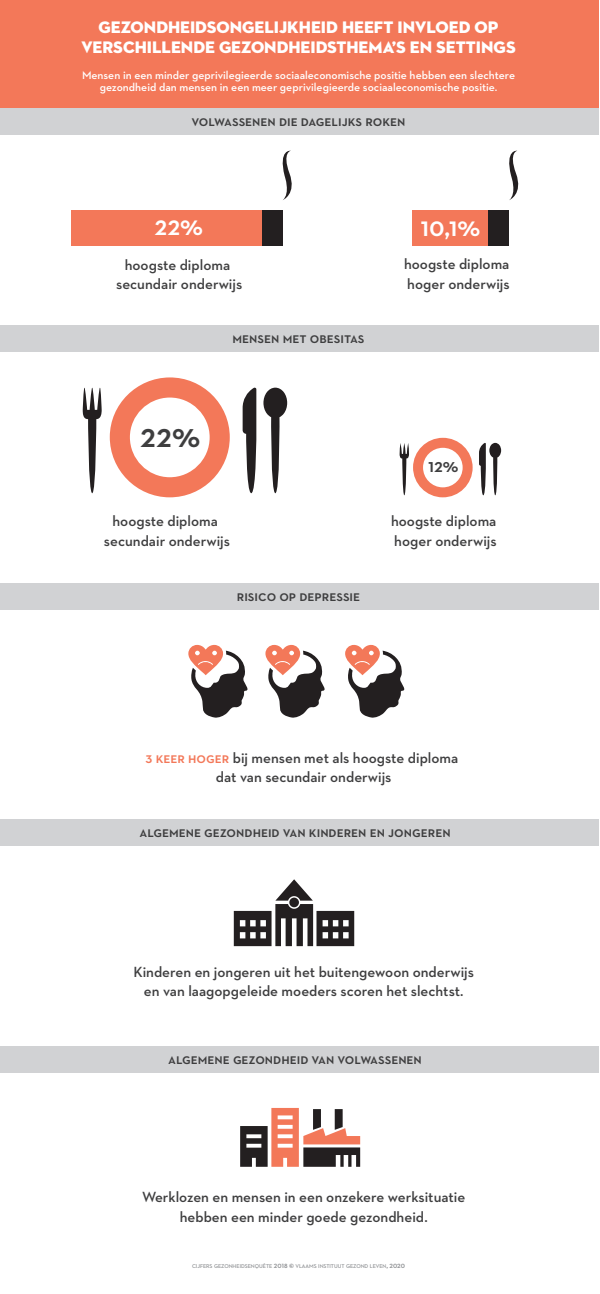
<style>
.page{position:relative;width:600px;height:1294px;background:#fff}
.page>*{position:absolute;margin:0;border:0;box-sizing:border-box;transform-origin:0 0}
.t1{font:600 34.9px "Neutraface 2 Text";color:#3e3e3f}
.t2{font:600 28.3px "Neutraface 2 Text";color:#fff}
.t3{font:600 19.35px "Neutraface 2 Text";color:#3e3e3f}
.t4{font:17px/20.4px "Neutraface 2 Display Titling";color:#fff;text-align:center}
.t5{font:600 15px/19.5px "Neutraface 2 Text";color:#3e3e3f;text-align:center}
.t6{font:600 11.5px/12.5px "Neutraface 2 Text";color:#fff;text-align:center}
.t7{font:700 5.6px "Neutraface 2 Display";color:#939598}
.s1{color:#f37859}
.s2{font-size:8px}
</style>
<div class="page">
<div style="left:0;top:0;width:599px;height:107px;background:#f37859"></div>
<svg style="left:263px;top:388px;width:24px;height:105px"></svg>
<svg style="left:243px;top:387px;width:13px;height:106px"></svg>
<svg style="left:83px;top:388px;width:19px;height:105px"></svg>
<svg style="left:110px;top:377px;width:120px;height:120px"></svg>
<svg style="left:479px;top:443px;width:22px;height:52px"></svg>
<svg style="left:400px;top:438px;width:73px;height:59px"></svg>
<svg style="left:188px;top:645px;width:60px;height:73px"></svg>
<svg style="left:265px;top:645px;width:60px;height:73px"></svg>
<svg style="left:345px;top:645px;width:59px;height:73px"></svg>
<svg style="left:234px;top:879px;width:120px;height:67px"></svg>
<div style="left:0;top:108px;width:599px;height:26px;background:#d1d2d4"></div>
<div style="left:0;top:325px;width:599px;height:26px;background:#d1d2d4"></div>
<div style="left:0;top:584px;width:599px;height:26px;background:#d1d2d4"></div>
<div style="left:0;top:819px;width:599px;height:26px;background:#d1d2d4"></div>
<div style="left:0;top:1046px;width:599px;height:26px;background:#d1d2d4"></div>
<svg style="left:240px;top:1108px;width:120px;height:59px"></svg>
<div style="left:72px;top:210px;width:190px;height:35px;background:#f37859"></div>
<div style="left:262px;top:210px;width:21px;height:35px;background:#231f20"></div>
<svg style="left:282px;top:150px;width:10px;height:50px"></svg>
<div style="left:412px;top:210px;width:77px;height:36px;background:#f37859"></div>
<div style="left:489px;top:210px;width:20px;height:36px;background:#231f20"></div>
<svg style="left:509px;top:150px;width:10px;height:50px"></svg>
<p class="t4" style="left:81px;top:17px;width:436px">GEZONDHEIDSONGELIJKHEID HEEFT INVLOED OP<br>VERSCHILLENDE GEZONDHEIDSTHEMA’S EN SETTINGS</p>
<p class="t6" style="left:82px;top:68px;width:435px">Mensen in een minder geprivilegieerde sociaaleconomische positie hebben een slechtere gezondheid dan mensen in een meer geprivilegieerde sociaaleconomische positie.</p>
<p class="t5" style="left:192px;top:111px;width:216px">VOLWASSENEN DIE DAGELIJKS ROKEN</p>
<h2 class="t2" style="left:154px;top:207px;width:50px">22%</h2>
<h2 class="t2" style="left:420px;top:209px;width:61px">10,1%</h2>
<p class="t5" style="left:116px;top:255px;width:128px">hoogste diploma secundair onderwijs</p>
<p class="t5" style="left:233px;top:328px;width:133px">MENSEN MET OBESITAS</p>
<p class="t5" style="left:404px;top:254px;width:107px;text-align:left">hoogste diploma hoger onderwijs</p>
<h1 class="t1" style="left:140px;top:413px;width:62px">22%</h1>
<p class="t5" style="left:104px;top:511px;width:128px">hoogste diploma secundair onderwijs</p>
<p class="t5" style="left:237px;top:586px;width:125px">RISICO OP DEPRESSIE</p>
<p class="t3" style="left:428px;top:453px;width:32px">12%</p>
<p class="t5" style="left:391px;top:511px;width:107px;text-align:left">hoogste diploma hoger onderwijs</p>
<p class="t5" style="left:146px;top:747px;width:314px"><span class="s1">3 KEER HOGER</span> bij mensen met als hoogste diploma dat van secundair onderwijs</p>
<p class="t5" style="left:139px;top:822px;width:313px">ALGEMENE GEZONDHEID VAN KINDEREN EN JONGEREN</p>
<p class="t5" style="left:133px;top:961px;width:342px">Kinderen en jongeren uit het buitengewoon onderwijs en van laagopgeleide moeders scoren het slechtst.</p>
<p class="t5" style="left:168px;top:1049px;width:255px">ALGEMENE GEZONDHEID VAN VOLWASSENEN</p>
<p class="t5" style="left:142px;top:1187px;width:325px">Werklozen en mensen in een onzekere werksituatie hebben een minder goede gezondheid.</p>
<p class="t7" style="left:192px;top:1262px;width:215px">CIJFERS GEZONHEIDSENQUÊTE <span class="s2">2018 ©</span> VLAAMS INSTITUUT GEZOND LEVEN<span class="s2">, 2020</span></p>
</div>
